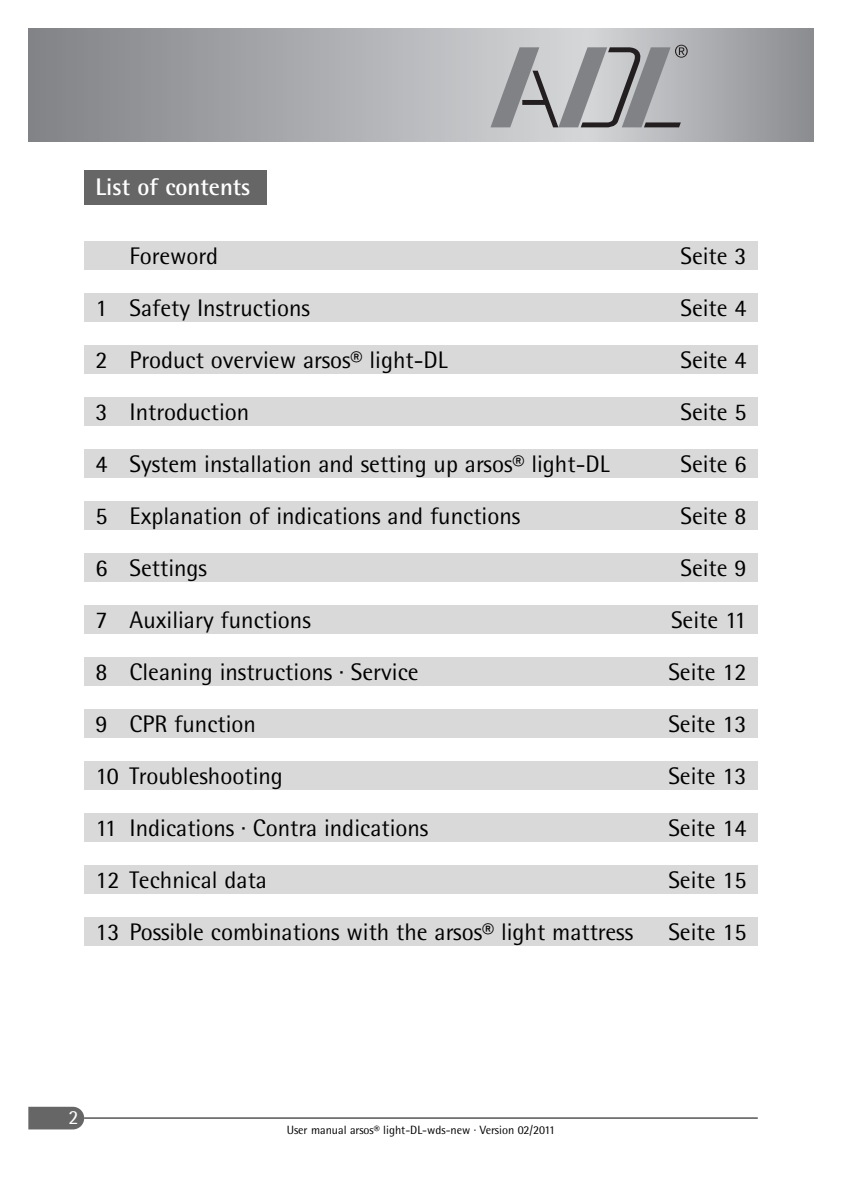
<style>
.page{position:relative;width:842px;height:1191px;background:#fff}
.page>*{position:absolute;margin:0;border:0;box-sizing:border-box;transform-origin:0 0}
.t1{font:24px "Rotis Semi Sans";color:#000}
.t2{font:700 24px "Rotis Semi Sans";color:#fff}
.t3{font:20px "Rotis Semi Sans";color:#fff}
.t4{font:12px "Rotis Semi Sans";color:#000}
</style>
<div class="page">
<div style="left:84px;top:241px;width:674px;height:28px;background:#d9d9d9"></div>
<div style="left:84px;top:293px;width:674px;height:28px;background:#d9d9d9"></div>
<div style="left:84px;top:345px;width:674px;height:28px;background:#d9d9d9"></div>
<div style="left:84px;top:397px;width:674px;height:28px;background:#d9d9d9"></div>
<div style="left:84px;top:449px;width:674px;height:28px;background:#d9d9d9"></div>
<div style="left:84px;top:501px;width:674px;height:28px;background:#d9d9d9"></div>
<div style="left:84px;top:553px;width:674px;height:28px;background:#d9d9d9"></div>
<div style="left:84px;top:605px;width:674px;height:28px;background:#d9d9d9"></div>
<div style="left:84px;top:657px;width:674px;height:28px;background:#d9d9d9"></div>
<div style="left:84px;top:709px;width:674px;height:28px;background:#d9d9d9"></div>
<div style="left:84px;top:761px;width:674px;height:28px;background:#d9d9d9"></div>
<div style="left:84px;top:813px;width:674px;height:28px;background:#d9d9d9"></div>
<div style="left:84px;top:865px;width:674px;height:28px;background:#d9d9d9"></div>
<div style="left:84px;top:170px;width:182px;height:34px;background:#666"></div>
<div style="left:84px;top:917px;width:674px;height:29px;background:#d9d9d9"></div>
<div style="left:28px;top:28px;width:559px;height:114px;background:linear-gradient(to right,#808285,#d5d6d8)"></div>
<div style="left:587px;top:28px;width:227px;height:114px;background:linear-gradient(to right,#d5d6d8,#898b8f)"></div>
<svg style="left:490px;top:45px;width:198px;height:82px;background:#a6a7a9"></svg>
<svg style="left:28px;top:1106px;width:56px;height:23px"></svg>
<hr style="left:84px;top:1117px;width:674px;height:1px;background:#000">
<p class="t2" style="left:96px;top:178px;width:157px">List of contents</p>
<p class="t1" style="left:130px;top:247px;width:90px">Foreword</p>
<p class="t1" style="left:680px;top:247px;width:68px">Seite 3</p>
<p class="t1" style="left:96px;top:299px;width:216px">1 Safety Instructions</p>
<p class="t1" style="left:680px;top:299px;width:68px">Seite 4</p>
<p class="t1" style="left:96px;top:351px;width:353px">2 Product overview arsos® light-DL</p>
<p class="t1" style="left:680px;top:351px;width:68px">Seite 4</p>
<p class="t1" style="left:96px;top:403px;width:155px">3 Introduction</p>
<p class="t1" style="left:680px;top:403px;width:68px">Seite 5</p>
<p class="t1" style="left:96px;top:455px;width:515px">4 System installation and setting up arsos® light-DL</p>
<p class="t1" style="left:680px;top:455px;width:68px">Seite 6</p>
<p class="t1" style="left:96px;top:507px;width:426px">5 Explanation of indications and functions</p>
<p class="t1" style="left:680px;top:507px;width:68px">Seite 8</p>
<p class="t1" style="left:96px;top:559px;width:113px">6 Settings</p>
<p class="t1" style="left:680px;top:559px;width:68px">Seite 9</p>
<p class="t1" style="left:96px;top:611px;width:217px">7 Auxiliary functions</p>
<p class="t1" style="left:671px;top:611px;width:77px">Seite 11</p>
<p class="t1" style="left:96px;top:663px;width:325px">8 Cleaning instructions · Service</p>
<p class="t1" style="left:668px;top:663px;width:80px">Seite 12</p>
<p class="t1" style="left:96px;top:715px;width:162px">9 CPR function</p>
<p class="t1" style="left:668px;top:715px;width:80px">Seite 13</p>
<p class="t1" style="left:96px;top:767px;width:189px">10 Troubleshooting</p>
<p class="t1" style="left:668px;top:767px;width:80px">Seite 13</p>
<p class="t1" style="left:96px;top:819px;width:334px">11 Indications · Contra indications</p>
<p class="t1" style="left:668px;top:819px;width:80px">Seite 14</p>
<p class="t1" style="left:96px;top:871px;width:173px">12 Technical data</p>
<p class="t1" style="left:668px;top:871px;width:80px">Seite 15</p>
<p class="t1" style="left:96px;top:923px;width:539px">13 Possible combinations with the arsos® light mattress</p>
<p class="t1" style="left:668px;top:923px;width:80px">Seite 15</p>
<p class="t3" style="left:69px;top:1110px;width:12px">2</p>
<p class="t4" style="left:287px;top:1126px;width:270px">User manual arsos® light-DL-wds-new · Version 02/2011</p>
</div>
